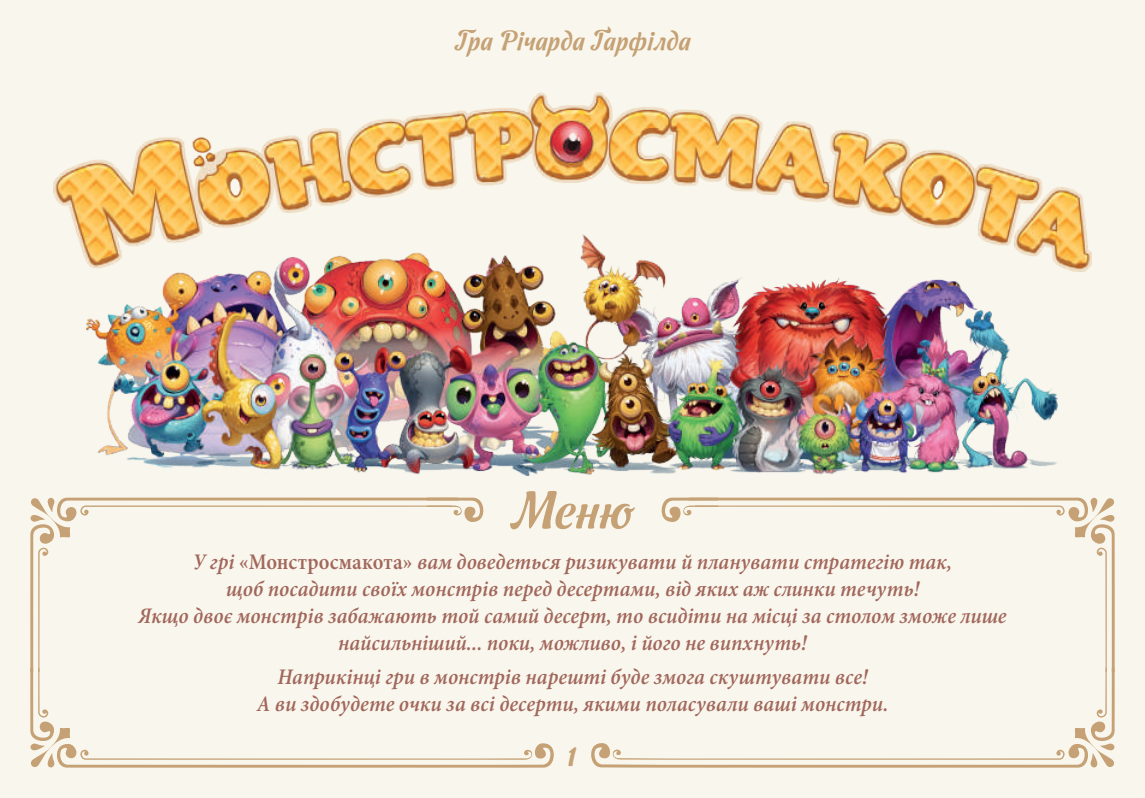
<style>
.page{position:relative;width:1145px;height:798px;background:#f9f7ed}
.page>*{position:absolute;margin:0;border:0;box-sizing:border-box;transform-origin:0 0}
.t1{font:52.5px "Dessert Script";color:#c5a175}
.t2{font:32.5px "Funkydori";color:#c5a175}
.t3{font:27.5px "Dessert Script";color:#c5a175}
.t4{font:italic 600 condensed 22.5px/27px "Minion Pro";color:#a2675c;text-align:center}
.s1{font-style:normal}
</style>
<div class="page">
<svg style="left:30px;top:672px;width:1085px;height:96px"></svg>
<svg style="left:662px;top:497px;width:453px;height:175px"></svg>
<svg style="left:30px;top:497px;width:453px;height:175px"></svg>
<img style="left:87px;top:272px;width:971px;height:203px">
<img style="left:53px;top:92px;width:1038px;height:180px">
<p class="t3" style="left:454px;top:21px;width:238px">Гра Річарда Ґарфілда</p>
<h1 class="t1" style="left:512px;top:472px;width:123px">Меню</h1>
<p class="t4" style="left:138px;top:548px;width:870px">У грі <span class="s1">«Монстросмакота»</span> вам доведеться ризикувати й планувати стратегію так,<br>щоб посадити своїх монстрів перед десертами, від яких аж слинки течуть!<br>Якщо двоє монстрів забажають той самий десерт, то всидіти на місці за столом зможе лише найсильніший... поки, можливо, і його не випхнуть!</p>
<p class="t4" style="left:257px;top:663px;width:633px">Наприкінці гри в монстрів нарешті буде змога скуштувати все!<br>А ви здобудете очки за всі десерти, якими поласували ваші монстри.</p>
<h2 class="t2" style="left:568px;top:736px;width:8px">1</h2>
</div>
